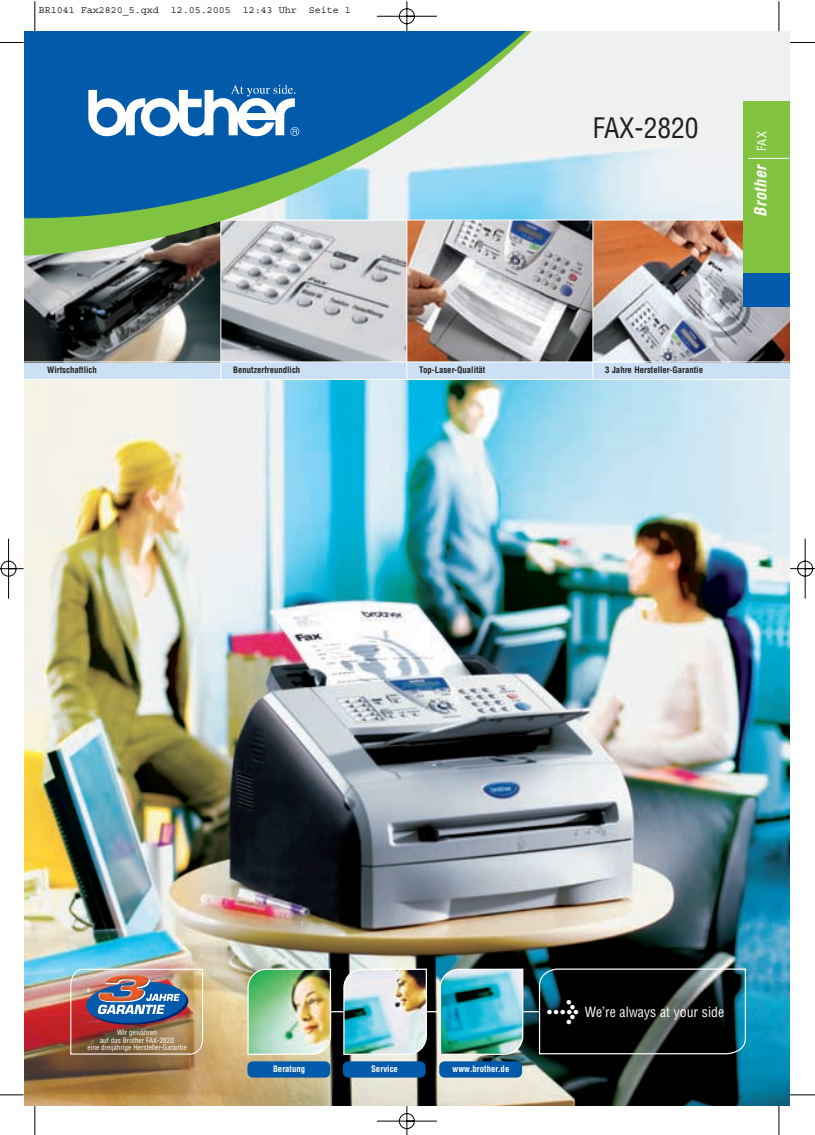
<style>
.page{position:relative;width:815px;height:1135px;background:#fff}
.page>*{position:absolute;margin:0;border:0;box-sizing:border-box;transform-origin:0 0}
.t1{font:condensed 27.5px "Helvetica LT";color:#231f20}
.t2{font:italic 700 condensed 16.25px "Helvetica LT";color:#fff}
.t3{font:condensed 13.75px "Helvetica LT";color:#fff}
.t4{font:10px "Courier";color:#000}
.t5{font:700 condensed 8.75px "Helvetica LT";color:#231f20}
.t6{font:700 condensed 8.75px "Helvetica LT";color:#fff}
.t7{font:condensed 7.25px/7.5px "Helvetica LT";color:#fff;text-align:center}
.s1{font-weight:400;font-style:normal;font-size:12.5px}
.s2{font-family:"Meta Plus";font-weight:700;font-stretch:normal;font-size:26.62px}
</style>
<div class="page">
<img style="left:0;top:1px;width:815px;height:1134px">
<p class="t4" style="left:39px;top:6px;width:314px">BR1041 Fax2820_5.qxd 12.05.2005 12:43 Uhr Seite 1</p>
<h1 class="t1" style="left:593px;top:117px;width:107px">FAX-2820</h1>
<h2 class="t2" style="left:754px;top:217px;width:87px;rotate:-90deg">Brother <span class="s1">FAX</span></h2>
<p class="t5" style="left:47px;top:366px;width:51px">Wirtschaftlich</p>
<p class="t5" style="left:233px;top:366px;width:69px">Benutzerfreundlich</p>
<p class="t5" style="left:419px;top:366px;width:68px">Top-Laser-Qualität</p>
<p class="t5" style="left:605px;top:366px;width:99px">3 Jahre Hersteller-Garantie</p>
<p class="t7" style="left:88px;top:1029px;width:101px">Wir gewähren<br>auf das Brother FAX-2820<br>eine dreijährige Hersteller-Garantie</p>
<p class="t6" style="left:273px;top:1066px;width:34px">Beratung</p>
<p class="t6" style="left:371px;top:1066px;width:28px">Service</p>
<p class="t6" style="left:453px;top:1066px;width:58px">www.brother.de</p>
<h3 class="t3" style="left:546px;top:1006px;width:179px"><span class="s2">&gt;</span> We’re always at your side</h3>
</div>
